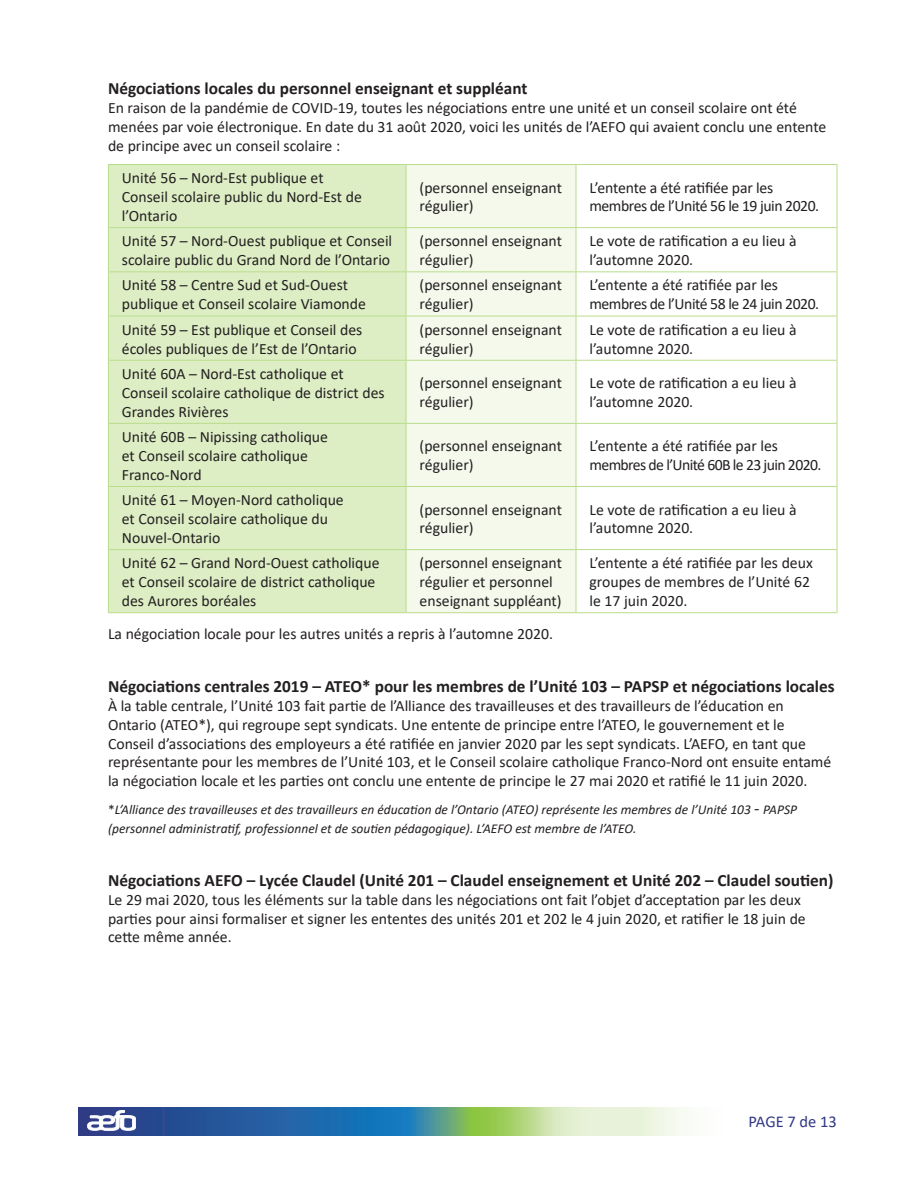
<style>
.page{position:relative;width:918px;height:1188px;background:#fff}
.page>*{position:absolute;margin:0;border:0;box-sizing:border-box;transform-origin:0 0}
.Titre_4{font:700 17.25px "Calibri";color:#231f20}
.pagination{font:16.5px "Calibri";color:#323984}
.Normal_indent{font:15.75px/18.9px "Calibri";color:#231f20}
.Normal_indent-2{font:15.75px/18.9px "Calibri";letter-spacing:-.03em;color:#231f20}
.Normal_indent-3{font:15.75px/18.9px "Calibri";letter-spacing:-.04em;color:#231f20}
.Normal_indent-4{font:italic 13.5px/18.9px "Calibri";color:#231f20}
.s1{font-style:normal}
.s2{font-size:17.25px}
</style>
<div class="page">
<svg style="left:79px;top:1107px;width:609px;height:28px;background:#6998a6"></svg>
<svg style="left:87px;top:1110px;width:49px;height:21px"></svg>
<div style="left:109px;top:165px;width:297px;height:447px;background:#ddeec5"></div>
<div style="left:407px;top:165px;width:169px;height:447px;background:#f4f9ec"></div>
<svg style="left:577px;top:165px;width:260px;height:447px"></svg>
<hr style="left:108px;top:164px;width:298px;height:1px;background:#badd8c">
<hr style="left:108px;top:165px;width:1px;height:62px;background:#badd8c">
<hr style="left:406px;top:164px;width:170px;height:1px;background:#badd8c">
<hr style="left:406px;top:165px;width:1px;height:62px;background:#badd8c">
<hr style="left:576px;top:164px;width:261px;height:1px;background:#badd8c">
<hr style="left:576px;top:165px;width:1px;height:62px;background:#badd8c">
<hr style="left:837px;top:165px;width:1px;height:62px;background:#badd8c">
<hr style="left:108px;top:227px;width:298px;height:1px;background:#badd8c">
<hr style="left:108px;top:228px;width:1px;height:43px;background:#badd8c">
<hr style="left:406px;top:227px;width:170px;height:1px;background:#badd8c">
<hr style="left:406px;top:228px;width:1px;height:43px;background:#badd8c">
<hr style="left:576px;top:227px;width:261px;height:1px;background:#badd8c">
<hr style="left:576px;top:228px;width:1px;height:43px;background:#badd8c">
<hr style="left:837px;top:228px;width:1px;height:43px;background:#badd8c">
<hr style="left:108px;top:271px;width:298px;height:1px;background:#badd8c">
<hr style="left:108px;top:272px;width:1px;height:44px;background:#badd8c">
<hr style="left:406px;top:271px;width:170px;height:1px;background:#badd8c">
<hr style="left:406px;top:272px;width:1px;height:44px;background:#badd8c">
<hr style="left:576px;top:271px;width:261px;height:1px;background:#badd8c">
<hr style="left:576px;top:272px;width:1px;height:44px;background:#badd8c">
<hr style="left:837px;top:272px;width:1px;height:44px;background:#badd8c">
<hr style="left:108px;top:316px;width:298px;height:1px;background:#badd8c">
<hr style="left:108px;top:316px;width:1px;height:44px;background:#badd8c">
<hr style="left:406px;top:316px;width:170px;height:1px;background:#badd8c">
<hr style="left:406px;top:316px;width:1px;height:44px;background:#badd8c">
<hr style="left:576px;top:316px;width:261px;height:1px;background:#badd8c">
<hr style="left:576px;top:316px;width:1px;height:44px;background:#badd8c">
<hr style="left:837px;top:316px;width:1px;height:44px;background:#badd8c">
<hr style="left:108px;top:360px;width:298px;height:1px;background:#badd8c">
<hr style="left:108px;top:361px;width:1px;height:62px;background:#badd8c">
<hr style="left:406px;top:360px;width:170px;height:1px;background:#badd8c">
<hr style="left:406px;top:361px;width:1px;height:62px;background:#badd8c">
<hr style="left:576px;top:360px;width:261px;height:1px;background:#badd8c">
<hr style="left:576px;top:361px;width:1px;height:62px;background:#badd8c">
<hr style="left:837px;top:361px;width:1px;height:62px;background:#badd8c">
<hr style="left:108px;top:423px;width:298px;height:1px;background:#badd8c">
<hr style="left:108px;top:424px;width:1px;height:62px;background:#badd8c">
<hr style="left:406px;top:423px;width:170px;height:1px;background:#badd8c">
<hr style="left:406px;top:424px;width:1px;height:62px;background:#badd8c">
<hr style="left:576px;top:423px;width:261px;height:1px;background:#badd8c">
<hr style="left:576px;top:424px;width:1px;height:62px;background:#badd8c">
<hr style="left:837px;top:424px;width:1px;height:62px;background:#badd8c">
<hr style="left:108px;top:486px;width:298px;height:1px;background:#badd8c">
<hr style="left:108px;top:487px;width:1px;height:62px;background:#badd8c">
<hr style="left:406px;top:486px;width:170px;height:1px;background:#badd8c">
<hr style="left:406px;top:487px;width:1px;height:62px;background:#badd8c">
<hr style="left:576px;top:486px;width:261px;height:1px;background:#badd8c">
<hr style="left:576px;top:487px;width:1px;height:62px;background:#badd8c">
<hr style="left:837px;top:487px;width:1px;height:62px;background:#badd8c">
<hr style="left:108px;top:549px;width:298px;height:1px;background:#badd8c">
<hr style="left:108px;top:550px;width:1px;height:62px;background:#badd8c">
<hr style="left:406px;top:549px;width:170px;height:1px;background:#badd8c">
<hr style="left:406px;top:550px;width:1px;height:62px;background:#badd8c">
<hr style="left:576px;top:549px;width:261px;height:1px;background:#badd8c">
<hr style="left:576px;top:550px;width:1px;height:62px;background:#badd8c">
<hr style="left:837px;top:550px;width:1px;height:62px;background:#badd8c">
<hr style="left:108px;top:612px;width:298px;height:1px;background:#badd8c">
<hr style="left:406px;top:612px;width:170px;height:1px;background:#badd8c">
<hr style="left:576px;top:612px;width:261px;height:1px;background:#badd8c">
<p class="Titre_4" style="left:108px;top:76px;width:421px">Négociations locales du personnel enseignant et suppléant</p>
<p class="Normal_indent" style="left:108px;top:98px;width:720px">En raison de la pandémie de COVID-19, toutes les négociations entre une unité et un conseil scolaire ont été menées par voie électronique. En date du 31 août 2020, voici les unités de l’AEFO qui avaient conclu une entente de principe avec un conseil scolaire :</p>
<p class="Normal_indent" style="left:122px;top:168px;width:242px">Unité 56 – Nord-Est publique et<br>Conseil scolaire public du Nord-Est de l’Ontario</p>
<p class="Normal_indent" style="left:420px;top:177px;width:144px">(personnel enseignant régulier)</p>
<p class="Normal_indent-2" style="left:590px;top:177px;width:231px">L’entente a été ratifiée par les membres de l’Unité 56 le 19 juin 2020.</p>
<p class="Normal_indent" style="left:122px;top:231px;width:272px">Unité 57 – Nord-Ouest publique et Conseil scolaire public du Grand Nord de l’Ontario</p>
<p class="Normal_indent" style="left:420px;top:231px;width:144px">(personnel enseignant régulier)</p>
<p class="Normal_indent" style="left:590px;top:231px;width:209px">Le vote de ratification a eu lieu à l’automne 2020.</p>
<p class="Normal_indent" style="left:122px;top:275px;width:246px">Unité 58 – Centre Sud et Sud-Ouest publique et Conseil scolaire Viamonde</p>
<p class="Normal_indent" style="left:420px;top:275px;width:144px">(personnel enseignant régulier)</p>
<p class="Normal_indent-2" style="left:590px;top:275px;width:231px">L’entente a été ratifiée par les membres de l’Unité 58 le 24 juin 2020.</p>
<p class="Normal_indent" style="left:122px;top:320px;width:242px">Unité 59 – Est publique et Conseil des écoles publiques de l’Est de l’Ontario</p>
<p class="Normal_indent" style="left:420px;top:320px;width:144px">(personnel enseignant régulier)</p>
<p class="Normal_indent" style="left:590px;top:320px;width:209px">Le vote de ratification a eu lieu à l’automne 2020.</p>
<p class="Normal_indent" style="left:122px;top:364px;width:264px">Unité 60A – Nord-Est catholique et<br>Conseil scolaire catholique de district des<br>Grandes Rivières</p>
<p class="Normal_indent" style="left:420px;top:373px;width:144px">(personnel enseignant régulier)</p>
<p class="Normal_indent" style="left:590px;top:373px;width:209px">Le vote de ratification a eu lieu à l’automne 2020.</p>
<p class="Normal_indent" style="left:122px;top:427px;width:208px">Unité 60B – Nipissing catholique et Conseil scolaire catholique<br>Franco-Nord</p>
<p class="Normal_indent" style="left:420px;top:436px;width:144px">(personnel enseignant régulier)</p>
<p class="Normal_indent-3" style="left:590px;top:436px;width:233px">L’entente a été ratifiée par les membres de l’Unité 60B le 23 juin 2020.</p>
<p class="Normal_indent" style="left:122px;top:490px;width:223px">Unité 61 – Moyen-Nord catholique et Conseil scolaire catholique du<br>Nouvel-Ontario</p>
<p class="Normal_indent" style="left:420px;top:499px;width:144px">(personnel enseignant régulier)</p>
<p class="Normal_indent" style="left:590px;top:499px;width:209px">Le vote de ratification a eu lieu à l’automne 2020.</p>
<p class="Normal_indent" style="left:122px;top:553px;width:259px">Unité 62 – Grand Nord-Ouest catholique et Conseil scolaire de district catholique des Aurores boréales</p>
<p class="Normal_indent" style="left:420px;top:553px;width:144px">(personnel enseignant régulier et personnel enseignant suppléant)</p>
<p class="Normal_indent" style="left:590px;top:553px;width:225px">L’entente a été ratifiée par les deux groupes de membres de l’Unité 62 le 17 juin 2020.</p>
<p class="Normal_indent" style="left:108px;top:624px;width:447px">La négociation locale pour les autres unités a repris à l’automne 2020.</p>
<p class="Titre_4" style="left:108px;top:674px;width:728px">Négociations centrales 2019 – ATEO* pour les membres de l’Unité 103 – PAPSP et négociations locales</p>
<p class="Normal_indent" style="left:108px;top:696px;width:725px">À la table centrale, l’Unité 103 fait partie de l’Alliance des travailleuses et des travailleurs de l’éducation en Ontario (ATEO*), qui regroupe sept syndicats. Une entente de principe entre l’ATEO, le gouvernement et le Conseil d’associations des employeurs a été ratifiée en janvier 2020 par les sept syndicats. L’AEFO, en tant que représentante pour les membres de l’Unité 103, et le Conseil scolaire catholique Franco-Nord ont ensuite entamé la négociation locale et les parties ont conclu une entente de principe le 27 mai 2020 et ratifié le 11 juin 2020.</p>
<p class="Normal_indent-4" style="left:108px;top:799px;width:691px"><span class="s1">*</span>L’Alliance des travailleuses et des travailleurs en éducation de l’Ontario (ATEO) représente les membres de l’Unité 103 <span class="s2">-</span> PAPSP (personnel administratif, professionnel et de soutien pédagogique). L’AEFO est membre de l’ATEO.</p>
<p class="Titre_4" style="left:108px;top:868px;width:727px">Négociations AEFO – Lycée Claudel (Unité 201 – Claudel enseignement et Unité 202 – Claudel soutien)</p>
<p class="Normal_indent" style="left:108px;top:890px;width:699px">Le 29 mai 2020, tous les éléments sur la table dans les négociations ont fait l’objet d’acceptation par les deux parties pour ainsi formaliser et signer les ententes des unités 201 et 202 le 4 juin 2020, et ratifier le 18 juin de cette même année.</p>
<p class="pagination" style="left:749px;top:1110px;width:90px">PAGE 7 de 13</p>
</div>
